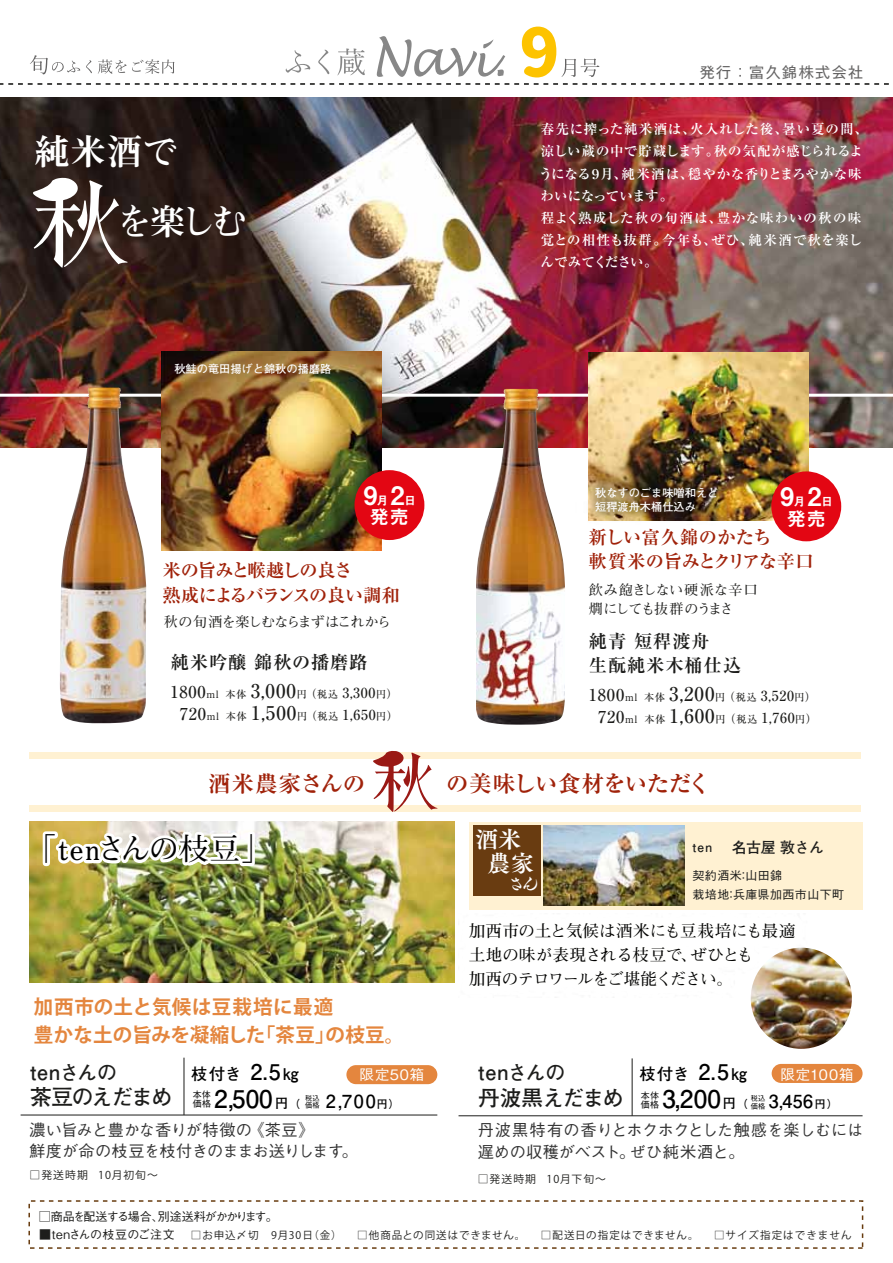
<style>
.page{position:relative;width:893px;height:1263px;background:#fff}
.page>*{position:absolute;margin:0;border:0;box-sizing:border-box;transform-origin:0 0}
.t1{font:800 66px "Gen Jyuu Gothic";color:#fdc300}
.t2{font:700 36.3px/69.6px "Mid Mi MA1 Std";letter-spacing:-.055em;color:#fff}
.t3{font:700 30.3px "Futo Min A101 Pr 5";letter-spacing:-.005em;color:#1d1d1b}
.t4{font:25.5px "Midashi Go Pro MB31";color:#fff}
.t5{font:700 24.3px "Futo Go B101 Pro";color:#000}
.t6{font:23.25px/24px "Tsuku B Old Min Pr 6 B";color:#fff;text-align:center}
.t7{font:700 22.5px "Ryumin Pro";letter-spacing:-.015em;color:#a0220a}
.t8{font:700 22.5px "Ryumin Pro";letter-spacing:.02em;color:#a0220a}
.t9{font:700 21.6px "Futo Go B101 Pro";letter-spacing:-.065em;color:#1d1d1b}
.t10{font:700 19.8px "Futo Go B101 Pro";letter-spacing:-.005em;color:#1d1d1b}
.t11{font:700 19.5px/27.3px "Koz Go Pro";letter-spacing:.015em;color:#e4863e}
.t12{font:19.5px "Midashi Go Pro MB31";color:#fff}
.t13{font:700 18.15px/25.5px "Ryumin Pro";letter-spacing:-.05em;color:#a0220a}
.t14{font:700 18.15px/23.9px "Ryumin Pro";letter-spacing:.05em;color:#1d1d1b}
.t15{font:700 18.15px/23.9px "Ryumin Pro";color:#a0220a}
.t16{font:17.7px "Tsuku B Old Min Pr 6 B";color:#fff}
.t17{font:700 16.5px/24px "Futo Min A101 Pr 5";letter-spacing:-.02em;color:#020202}
.t18{font:500 16.2px/21.6px "Gothic BBB Pro";letter-spacing:-.005em;color:#333}
.t19{font:500 16.2px/21.6px "Gothic BBB Pro";letter-spacing:-.025em;color:#333}
.t20{font:700 16.2px "Futo Go B101 Pro";letter-spacing:.045em;color:#000}
.t21{font:15px "Gothic MB101 Pro";letter-spacing:.1em;color:#646363}
.t22{font:700 15px "Futo Go B101 Pro";letter-spacing:-.03em;color:#1d1d1b}
.t23{font:500 14.4px "Gothic BBB Pro";letter-spacing:.06em;color:#fff}
.t24{font:700 13.95px/19.6px "Futo Min A101 Pro";letter-spacing:-.04em;color:#1d1d1b}
.t25{font:700 13.5px/22.2px "Ryumin Pro";letter-spacing:.04em;color:#fff}
.t26{font:500 12px/19.4px "Gothic BBB Pr 5";letter-spacing:.03em;color:#1d1d1b}
.t27{font:500 12px "Gothic BBB Pro";letter-spacing:-.09em;color:#1d1d1b}
.t28{font:700 12px "Futo Go B101 Pro";color:#1d1d1b}
.t29{font:700 11.25px/14px "Futo Go B101 Pr 5";color:#fff}
.t30{font:10.8px "Koz Go Pro";letter-spacing:.1em;color:#1d1d1b}
.t31{font:10.5px "Koz Go Pro";letter-spacing:.08em;color:#1d1d1b}
.t32{font:10.5px "Koz Go Pro";letter-spacing:.1em;color:#1d1d1b}
.t33{font:500 10.05px/21.5px "Ryumin Pro";letter-spacing:.05em;color:#1d1d1b;text-align:right}
.t34{font:500 9px/9px "Gothic BBB Pro";letter-spacing:.02em;color:#000}
.t35{font:500 7.2px/7.2px "Gothic BBB Pro";letter-spacing:.035em;color:#000}
.s1{font-size:12px}
.s2{font-size:16.5px}
.s3{font-size:18.9px}
.s4{font-size:11.25px}
.s5{font-size:13.95px}
.s6{font-size:21.6px}
.s7{font-size:13.05px}
.s8{font-size:10.8px}
.s9{font-size:18px}
</style>
<div class="page">
<div style="left:30px;top:752px;width:831px;height:7px;background:#fff1d2"></div>
<div style="left:30px;top:806px;width:831px;height:6px;background:#fff1d2"></div>
<img style="left:0;top:97px;width:893px;height:350px">
<svg style="left:30px;top:178px;width:97px;height:90px"></svg>
<hr style="left:0;top:394px;width:893px;height:3px;background:#fff">
<img style="left:161px;top:352px;width:221px;height:199px">
<img style="left:60px;top:388px;width:86px;height:335px">
<img style="left:589px;top:352px;width:220px;height:169px">
<img style="left:565px;top:429px;width:202px;height:92px">
<img style="left:565px;top:441px;width:196px;height:80px">
<img style="left:476px;top:389px;width:89px;height:336px">
<div style="left:771px;top:471px;width:70px;height:70px;background:#e30613;border-radius:50%"></div>
<div style="left:354px;top:470px;width:70px;height:70px;background:#e30613;border-radius:50%"></div>
<svg style="left:469px;top:909px;width:330px;height:140px"></svg>
<div style="left:716px;top:980px;width:7px;height:7px;border:3px solid #fffffe;border-radius:50%"></div>
<div style="left:716px;top:980px;width:7px;height:6px;border:3px solid #fffffe;border-radius:50%"></div>
<hr style="left:21px;top:1115px;width:416px;height:1px;background:#1d1d1b">
<hr style="left:184px;top:1058px;width:1px;height:57px;background:#1d1d1b">
<hr style="left:458px;top:1115px;width:404px;height:1px;background:#1d1d1b">
<hr style="left:632px;top:1058px;width:1px;height:58px;background:#1d1d1b">
<div style="left:346px;top:1065px;width:91px;height:19px;background:#e4863e;border-radius:10px"></div>
<div style="left:772px;top:1064px;width:90px;height:19px;background:#e4863e;border-radius:10px"></div>
<img style="left:30px;top:821px;width:425px;height:161px">
<div style="left:469px;top:821px;width:393px;height:88px;background:#fff1d2"></div>
<img style="left:544px;top:825px;width:141px;height:80px">
<div style="left:473px;top:825px;width:68px;height:70px;background:#693c11"></div>
<svg style="left:30px;top:55px;width:50px;height:19px"></svg>
<svg style="left:86px;top:60px;width:6px;height:13px"></svg>
<svg style="left:98px;top:59px;width:76px;height:15px"></svg>
<svg style="left:286px;top:50px;width:24px;height:23px"></svg>
<svg style="left:318px;top:50px;width:11px;height:24px"></svg>
<svg style="left:337px;top:48px;width:28px;height:27px"></svg>
<svg style="left:377px;top:36px;width:128px;height:41px"></svg>
<svg style="left:561px;top:58px;width:38px;height:19px"></svg>
<svg style="left:0;top:83px;width:889px;height:2px"></svg>
<img style="left:751px;top:948px;width:101px;height:101px;border-radius:51px">
<svg style="left:371px;top:751px;width:66px;height:61px"></svg>
<img style="left:40px;top:823px;width:218px;height:51px">
<h2 class="t2" style="left:116px;top:114px;width:132px;text-indent:-82px">純米酒で<br>を楽しむ</h2>
<p class="t29" style="left:174px;top:361px;width:158px">秋鮭の竜田揚げと錦秋の播磨路</p>
<h3 class="t4" style="left:363px;top:475px;width:54px">9<span class="s1">月</span> 2<span class="s1">日</span></h3>
<h3 class="t12" style="left:370px;top:501px;width:41px">発売</h3>
<h3 class="t13" style="left:162px;top:556px;width:239px">米の旨みと喉越しの良さ<br>熟成によるバランスの良い調和</h3>
<p class="t24" style="left:164px;top:610px;width:229px">秋の旬酒を楽しむならまずはこれから</p>
<h3 class="t14" style="left:171px;top:649px;width:198px">純米吟醸 錦秋の播磨路</h3>
<p class="t33" style="left:170px;top:683px;width:229px"><span class="s2">1800</span>ml 本体 <span class="s3">3,000</span>円 <span class="s4">（</span>税込 <span class="s5">3,300</span>円<span class="s4">）<br></span><span class="s2">720</span>ml 本体 <span class="s3">1,500</span>円 <span class="s4">（</span>税込 <span class="s5">1,650</span>円<span class="s4">）</span></p>
<h1 class="t1" style="left:519px;top:3px;width:42px">9</h1>
<p class="t21" style="left:700px;top:60px;width:165px">発行：富久錦株式会社</p>
<p class="t25" style="left:539px;top:117px;width:330px">春先に搾った純米酒は、火入れした後、暑い夏の間、涼しい蔵の中で貯蔵します。秋の気配が感じられるようになる９月、純米酒は、穏やかな香りとまろやかな味わいになっています。<br>程よく熟成した秋の旬酒は、豊かな味わいの秋の味覚との相性も抜群。今年も、ぜひ、純米酒で秋を楽しんでみてください。</p>
<p class="t29" style="left:595px;top:485px;width:125px">秋なすのごま味噌和えと短稈渡舟木桶仕込み</p>
<h3 class="t4" style="left:780px;top:476px;width:54px">9<span class="s1">月</span> 2<span class="s1">日</span></h3>
<h3 class="t12" style="left:786px;top:503px;width:41px">発売</h3>
<h3 class="t15" style="left:589px;top:524px;width:226px">新しい富久錦のかたち<br>軟質米の旨みとクリアな辛口</h3>
<p class="t24" style="left:589px;top:578px;width:170px">飲み飽きしない硬派な辛口燗にしても抜群のうまさ</p>
<h3 class="t14" style="left:589px;top:628px;width:154px">純青 短稈渡舟<br>生酛純米木桶仕込</h3>
<p class="t33" style="left:589px;top:686px;width:229px"><span class="s2">1800</span>ml 本体 <span class="s3">3,200</span>円 <span class="s4">（</span>税込 <span class="s5">3,520</span>円<span class="s4">）<br></span><span class="s2">720</span>ml 本体 <span class="s3">1,600</span>円 <span class="s4">（</span>税込 <span class="s5">1,760</span>円<span class="s4">）</span></p>
<h3 class="t8" style="left:208px;top:765px;width:159px">酒米農家さんの</h3>
<h3 class="t7" style="left:446px;top:765px;width:266px">の美味しい食材をいただく</h3>
<h3 class="t3" style="left:26px;top:825px;width:247px">「tenさんの枝豆」</h3>
<h3 class="t11" style="left:34px;top:995px;width:372px">加西市の土と気候は豆栽培に最適<br>豊かな土の旨みを凝縮した「茶豆」の枝豆。</h3>
<h3 class="t6" style="left:475px;top:826px;width:60px">酒米農家</h3>
<h3 class="t16" style="left:475px;top:867px;width:65px">　　さん</h3>
<p class="t28" style="left:693px;top:837px;width:21px">ten</p>
<p class="t22" style="left:732px;top:835px;width:94px">名古屋 敦さん</p>
<p class="t26" style="left:693px;top:865px;width:153px">契約酒米：山田錦<br>栽培地：兵庫県加西市山下町</p>
<p class="t17" style="left:469px;top:917px;width:368px">加西市の土と気候は酒米にも豆栽培にも最適<br>土地の味が表現される枝豆で、ぜひとも<br>加西のテロワールをご堪能ください。　　　　　　</p>
<p class="t20" style="left:191px;top:1060px;width:109px">枝付き <span class="s6">2.5</span>㎏</p>
<h3 class="t10" style="left:478px;top:1057px;width:88px">tenさんの</h3>
<h3 class="t9" style="left:478px;top:1081px;width:147px">丹波黒えだまめ</h3>
<p class="t18" style="left:478px;top:1117px;width:387px">丹波黒特有の香りとホクホクとした触感を楽しむには遅めの収穫がベスト。ぜひ純米酒と。</p>
<h3 class="t10" style="left:30px;top:1056px;width:88px">tenさんの</h3>
<h3 class="t9" style="left:30px;top:1080px;width:144px">茶豆のえだまめ</h3>
<p class="t19" style="left:30px;top:1117px;width:330px">濃い旨みと豊かな香りが特徴の《茶豆》<br>鮮度が命の枝豆を枝付きのままお送りします。</p>
<p class="t23" style="left:360px;top:1062px;width:66px">限定50箱</p>
<p class="t20" style="left:639px;top:1061px;width:109px">枝付き <span class="s6">2.5</span>㎏</p>
<p class="t23" style="left:780px;top:1062px;width:75px">限定100箱</p>
<h3 class="t5" style="left:214px;top:1079px;width:187px">2,500<span class="s7">円</span><span class="s8">（</span><span class="s7">　</span> <span class="s9">2,700</span><span class="s8">円）</span></h3>
<h3 class="t5" style="left:662px;top:1080px;width:177px">3,200<span class="s7">円</span><span class="s8">（</span><span class="s7">　</span> <span class="s9">3,456</span><span class="s8">円）</span></h3>
<p class="t34" style="left:193px;top:1089px;width:20px">本体価格</p>
<p class="t35" style="left:305px;top:1093px;width:16px">税込価格</p>
<p class="t34" style="left:641px;top:1090px;width:20px">本体価格</p>
<p class="t35" style="left:751px;top:1094px;width:16px">税込価格</p>
<p class="t30" style="left:30px;top:1168px;width:130px">□発送時期 10月初旬～</p>
<p class="t30" style="left:478px;top:1172px;width:130px">□発送時期 10月下旬～</p>
<p class="t27" style="left:39px;top:1206px;width:241px">□商品を配送する場合、別途送料がかかります。</p>
<p class="t26" style="left:39px;top:1223px;width:137px">■tenさんの枝豆のご注文</p>
<p class="t32" style="left:191px;top:1228px;width:152px">□お申込〆切　9月30日（金）</p>
<p class="t31" style="left:541px;top:1228px;width:159px">□配送日の指定はできません。</p>
<p class="t32" style="left:714px;top:1228px;width:139px">□サイズ指定はできません</p>
<p class="t31" style="left:357px;top:1228px;width:170px">□他商品との同送はできません。</p>
</div>
